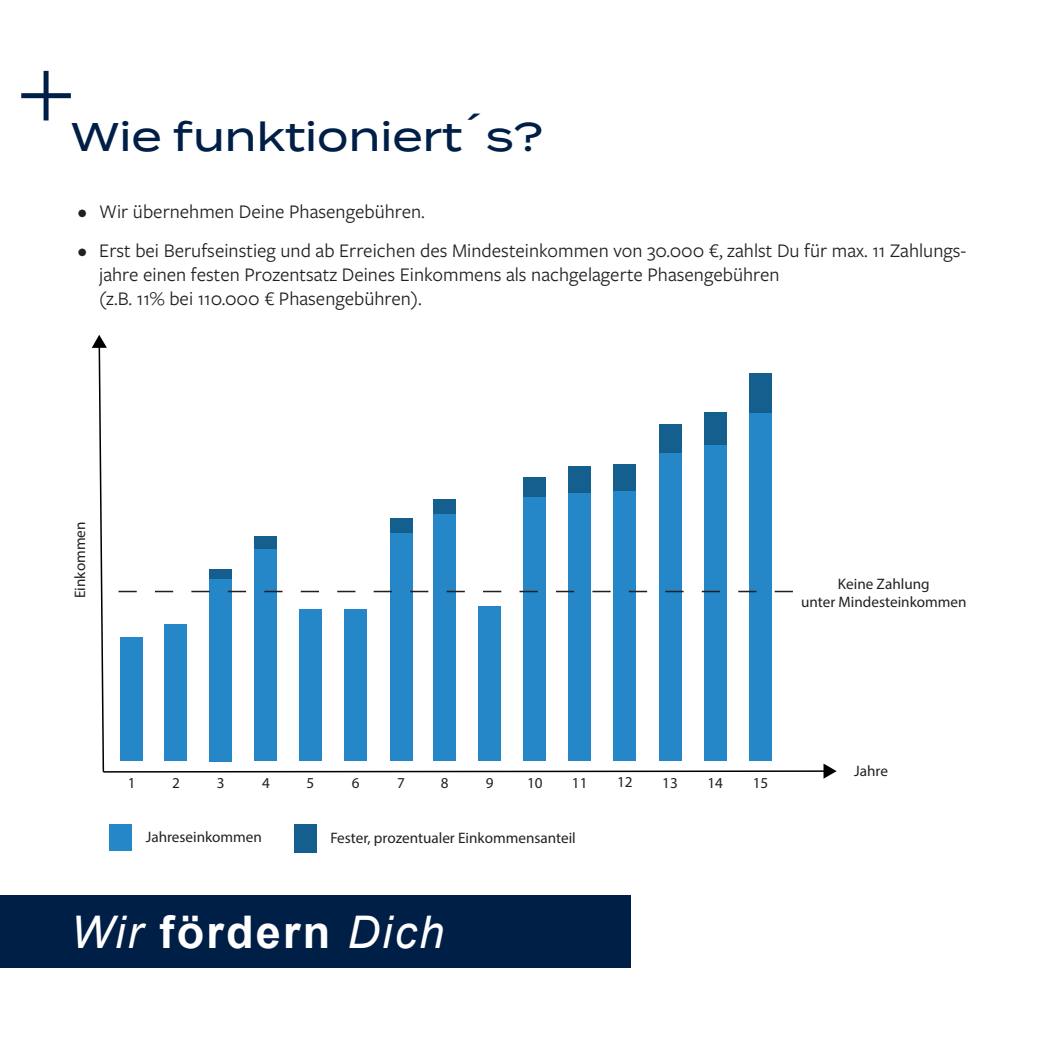
<style>
.page{position:relative;width:1049px;height:1049px;background:#fff}
.page>*{position:absolute;margin:0;border:0;box-sizing:border-box;transform-origin:0 0}
.t1{font:italic 45px "Arial";letter-spacing:.05em;color:#fff}
.t2{font:500 40px "Termina";color:#001f47}
.t3{font:20px/24px "Freight Sans Pro";color:#231f20}
.t4{font:15.25px/18.2px "Myriad Pro";color:#231f20;text-align:center}
.s1{font-weight:700;font-style:normal}
</style>
<div class="page">
<div style="left:0;top:895px;width:631px;height:73px;background:#001f47"></div>
<div style="left:21px;top:93px;width:50px;height:5px;background:#001f47"></div>
<div style="left:44px;top:71px;width:5px;height:49px;background:#001f47"></div>
<div style="left:390px;top:533px;width:22px;height:228px;background:#2587c8"></div>
<div style="left:299px;top:609px;width:23px;height:152px;background:#2587c8"></div>
<div style="left:344px;top:609px;width:23px;height:152px;background:#2587c8"></div>
<div style="left:209px;top:579px;width:23px;height:182px;background:#2587c8"></div>
<div style="left:255px;top:548px;width:22px;height:213px;background:#2587c8"></div>
<div style="left:433px;top:513px;width:23px;height:248px;background:#2587c8"></div>
<div style="left:165px;top:624px;width:22px;height:137px;background:#2587c8"></div>
<div style="left:478px;top:606px;width:23px;height:155px;background:#2587c8"></div>
<div style="left:523px;top:497px;width:23px;height:264px;background:#2587c8"></div>
<div style="left:568px;top:491px;width:23px;height:270px;background:#2587c8"></div>
<div style="left:209px;top:570px;width:23px;height:9px;background:#155f8f"></div>
<div style="left:255px;top:536px;width:22px;height:12px;background:#155f8f"></div>
<div style="left:390px;top:519px;width:22px;height:14px;background:#155f8f"></div>
<div style="left:433px;top:499px;width:23px;height:14px;background:#155f8f"></div>
<div style="left:523px;top:478px;width:23px;height:19px;background:#155f8f"></div>
<div style="left:568px;top:466px;width:23px;height:26px;background:#155f8f"></div>
<div style="left:659px;top:452px;width:22px;height:309px;background:#2587c8"></div>
<div style="left:659px;top:424px;width:22px;height:29px;background:#155f8f"></div>
<div style="left:704px;top:445px;width:22px;height:316px;background:#2587c8"></div>
<div style="left:704px;top:413px;width:22px;height:32px;background:#155f8f"></div>
<div style="left:749px;top:413px;width:23px;height:348px;background:#2587c8"></div>
<div style="left:749px;top:373px;width:23px;height:40px;background:#155f8f"></div>
<div style="left:614px;top:491px;width:22px;height:270px;background:#2587c8"></div>
<div style="left:614px;top:465px;width:22px;height:26px;background:#155f8f"></div>
<div style="left:120px;top:637px;width:23px;height:124px;background:#2587c8"></div>
<div style="left:294px;top:824px;width:23px;height:28px;background:#155f8f"></div>
<div style="left:109px;top:824px;width:23px;height:26px;background:#2587c8"></div>
<hr style="left:103px;top:770px;width:723px;height:2px;background:#000001">
<svg style="left:823px;top:763px;width:13px;height:16px"></svg>
<svg style="left:92px;top:335px;width:15px;height:438px"></svg>
<svg style="left:118px;top:591px;width:675px;height:1px"></svg>
<h2 class="t2" style="left:71px;top:108px;width:474px">Wie funktioniert´s?</h2>
<p class="t3" style="left:78px;top:198px;width:349px">• Wir übernehmen Deine Phasengebühren.</p>
<p class="t3" style="left:99px;top:237px;width:869px;text-indent:-21px">• Erst bei Berufseinstieg und ab Erreichen des Mindesteinkommen von 30.000 €, zahlst Du für max. 11 Zahlungs&shy;jahre einen festen Prozentsatz Deines Einkommens als nachgelagerte Phasengebühren<br>(z.B. 11% bei 110.000 € Phasengebühren).</p>
<p class="t4" style="left:71px;top:598px;width:78px;rotate:-90deg">Einkommen</p>
<p class="t4" style="left:801px;top:574px;width:167px">Keine Zahlung<br>unter Mindesteinkommen</p>
<p class="t4" style="left:128px;top:773px;width:9px">1</p>
<p class="t4" style="left:172px;top:773px;width:9px">2</p>
<p class="t4" style="left:217px;top:774px;width:9px">3</p>
<p class="t4" style="left:262px;top:773px;width:9px">4</p>
<p class="t4" style="left:306px;top:773px;width:9px">5</p>
<p class="t4" style="left:352px;top:773px;width:9px">6</p>
<p class="t4" style="left:397px;top:773px;width:9px">7</p>
<p class="t4" style="left:441px;top:773px;width:9px">8</p>
<p class="t4" style="left:486px;top:773px;width:9px">9</p>
<p class="t4" style="left:527px;top:773px;width:17px">10</p>
<p class="t4" style="left:572px;top:773px;width:17px">11</p>
<p class="t4" style="left:617px;top:773px;width:17px">12</p>
<p class="t4" style="left:662px;top:773px;width:17px">13</p>
<p class="t4" style="left:707px;top:773px;width:17px">14</p>
<p class="t4" style="left:753px;top:773px;width:17px">15</p>
<p class="t4" style="left:146px;top:827px;width:118px">Jahreseinkommen</p>
<p class="t4" style="left:330px;top:829px;width:247px">Fester, prozentualer Einkommensanteil</p>
<h1 class="t1" style="left:71px;top:903px;width:375px">Wir <span class="s1">fördern</span> Dich</h1>
<p class="t4" style="left:854px;top:762px;width:35px">Jahre</p>
</div>
